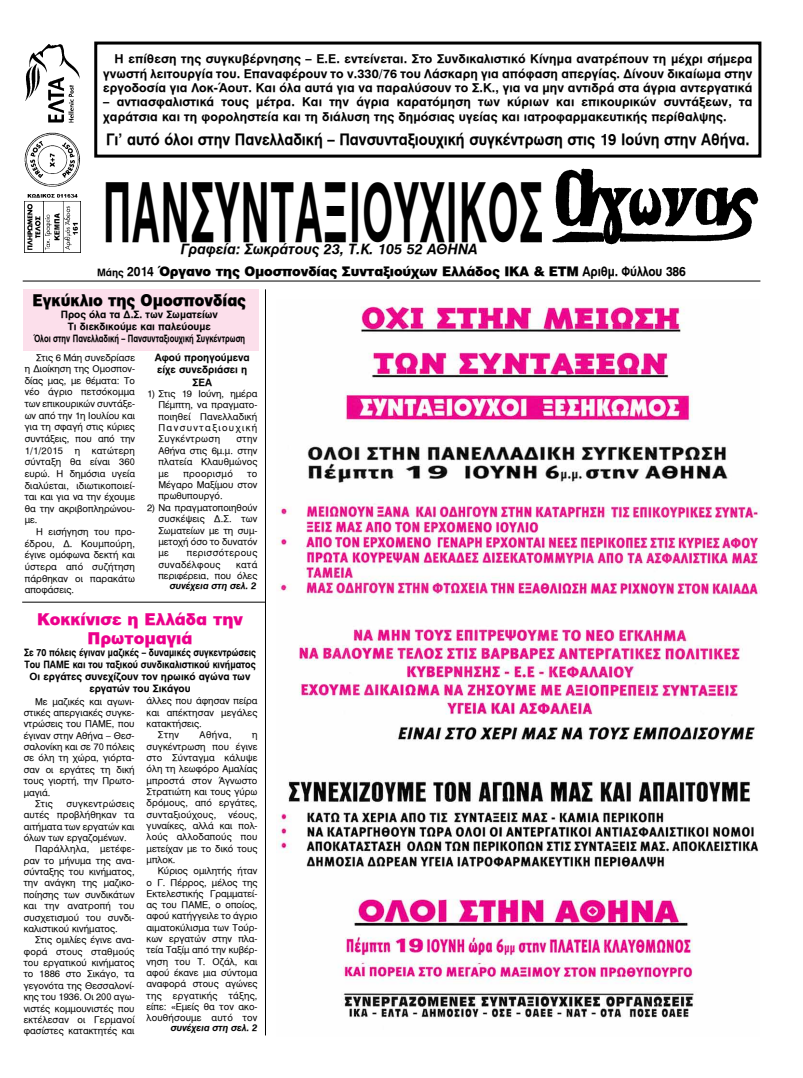
<style>
.page{position:relative;width:803px;height:1078px;background:#fff}
.page>*{position:absolute;margin:0;border:0;box-sizing:border-box;transform-origin:0 0}
.t1{font:80px "UB Helvetica Bold";letter-spacing:.035em;color:#000;scale:.48 1}
.t2{font:900 16px/19.2px "UB Helvetica";color:#ec008c;text-align:center}
.t3{font:900 16px "UB Helvetica";color:#000;scale:.91 1}
.t4{font:15.7px "UB Helvetica Bold";color:#000;scale:.92 1}
.t5{font:italic 14px "UB Helvetica Bold";color:#000}
.t6{font:900 13px "UB Helvetica";letter-spacing:-.01em;color:#000}
.t7{font:12px/14.4px "UB Helvetica Bold";letter-spacing:.01em;color:#000;text-align:justify}
.t8{font:10px/12px "UB Helvetica Bold";color:#000;text-align:center;scale:.86 1}
.t9{font:10px/12.2px "UB Helvetica Bold";color:#000;text-align:center}
.t10{font:9.3px/11.3px "UB Helvetica";color:#000;text-align:justify}
.t11{font:italic 9.3px "UB Helvetica Bold";color:#000}
.t12{font:9.3px/11.4px "UB Helvetica";letter-spacing:.045em;color:#000}
.t13{font:9.3px "UB Helvetica";letter-spacing:.025em;color:#000}
.t14{font:9.3px "UB Helvetica";letter-spacing:.03em;color:#000}
.t15{font:9.3px "UB Helvetica";letter-spacing:.035em;color:#000}
.s1{font-family:"UB Helvetica Bold";font-weight:400;font-size:10px}
.s2{font-family:"UB Helvetica Bold";font-weight:400}
</style>
<div class="page">
<img style="left:552px;top:168px;width:207px;height:76px">
<img style="left:25px;top:45px;width:55px;height:208px">
<hr style="left:23px;top:280px;width:737px;height:1px;background:#000">
<div style="left:94px;top:42px;width:667px;height:115px;border:3px solid #000"></div>
<div style="left:23px;top:289px;width:235px;height:61px;background:#fcdfeb"></div>
<hr style="left:265px;top:289px;width:1px;height:746px;background:#000">
<hr style="left:22px;top:601px;width:243px;height:1px;background:#000">
<img style="left:277px;top:306px;width:482px;height:712px">
<p class="t7" style="left:103px;top:52px;width:650px;text-indent:11px">Η επίθεση της συγκυβέρνησης – Ε.Ε. εντείνεται. Στο Συνδικαλιστικό Κίνημα ανατρέπουν τη μέχρι σήμερα γνωστή λειτουργία του. Επαναφέρουν το ν.330/76 του Λάσκαρη για απόφαση απεργίας. Δίνουν δικαίωμα στην εργοδοσία για Λοκ-Άουτ. Και όλα αυτά για να παραλύσουν το Σ.Κ., για να μην αντιδρά στα άγρια αντεργατικά</p>
<p class="t7" style="left:103px;top:95px;width:650px">– αντιασφαλιστικά τους μέτρα. Και την άγρια καρατόμηση των κύριων και επικουρικών συντάξεων, τα χαράτσια και τη φοροληστεία και τη διάλυση της δημόσιας υγείας και ιατροφαρμακευτικής περίθαλψης.</p>
<h3 class="t4" style="left:106px;top:130px;width:700px">Γι’ αυτό όλοι στην Πανελλαδική – Πανσυνταξιουχική συγκέντρωση στις 19 Ιούνη στην Αθήνα.</h3>
<h1 class="t1" style="left:103px;top:165px;width:916px">ΠΑΝΣΥΝΤΑΞΙΟΥΧΙΚΟΣ</h1>
<h3 class="t5" style="left:181px;top:241px;width:298px">Γραφεία: Σωκράτους 23, Τ.Κ. 105 52 ΑΘΗΝΑ</h3>
<h3 class="t6" style="left:97px;top:263px;width:590px"><span class="s1">Μάης</span> <span class="s2">2014</span> Όργανο της Ομοσπονδίας Συνταξιούχων Ελλάδος ΙΚΑ &amp; ΕΤΜ <span class="s2">Αριθμ. Φύλλου 386</span></h3>
<h2 class="t3" style="left:33px;top:291px;width:236px">Εγκύκλιο της Ομοσπονδίας</h2>
<p class="t9" style="left:33px;top:308px;width:213px">Προς όλα τα Δ.Σ. των Σωματείων<br>Τι διεκδικούμε και παλεύουμε<br>Όλοι στην Πανελλαδική – Πανσυνταξιουχική Συγκέντρωση</p>
<p class="t10" style="left:25px;top:351px;width:112px;line-height:11.6px;text-indent:11px">Στις 6 Μάη συνεδρίασε η Διοίκηση της Ομοσπον&shy;δίας μας, με θέματα: Το νέο άγριο πετσόκομμα των επικουρικών συντάξε&shy;ων από την 1η Ιουλίου και για τη σφαγή στις κύριες συντάξεις, που από την 1/1/2015 η κατώτερη σύνταξη θα είναι 360 ευρώ. Η δημόσια υγεία διαλύεται, ιδιωτικοποιεί&shy;ται και για να την έχουμε θα την ακριβοπληρώνου&shy;με.</p>
<p class="t10" style="left:25px;top:526px;width:112px;line-height:11.6px;text-indent:11px">Η εισήγηση του προ&shy;έδρου, Δ. Κουμπούρη, έγινε ομόφωνα δεκτή και ύστερα από συζήτηση πάρθηκαν οι παρακάτω αποφάσεις.</p>
<p class="t9" style="left:155px;top:351px;width:96px">Αφού προηγούμενα είχε συνεδριάσει η<br>ΣΕΑ</p>
<p class="t10" style="left:158px;top:388px;width:100px;text-indent:-11px">1) Στις 19 Ιούνη, ημέρα Πέμπτη, να πραγματο&shy;ποιηθεί Πανελλαδική Πανσυνταξιουχική Συγκέντρωση</p>
<p class="t10" style="left:158px;top:433px;width:100px;text-indent:78px">στην Αθήνα στις 6μ.μ. στην πλατεία Κλαυθμώνος με</p>
<p class="t15" style="left:183px;top:468px;width:51px">προορισμό</p>
<p class="t10" style="left:158px;top:467px;width:100px;text-indent:89px">το Μέγαρο Μαξίμου στον πρωθυπουργό.</p>
<p class="t10" style="left:158px;top:501px;width:100px;text-indent:-11px">2) Να πραγματοποιηθούν συσκέψεις Δ.Σ. των Σωματείων με τη συμ&shy;μετοχή όσο το δυνατόν με</p>
<p class="t12" style="left:158px;top:547px;width:100px;text-indent:28px">περισσότερους συναδέλφους</p>
<p class="t10" style="left:158px;top:558px;width:100px;text-align:right">κατά<br>περιφέρεια, που όλες</p>
<p class="t11" style="left:170px;top:579px;width:88px">συνέχεια στη σελ. 2</p>
<h2 class="t2" style="left:37px;top:609px;width:207px">Κοκκίνισε η Ελλάδα την<br>Πρωτομαγιά</h2>
<p class="t8" style="left:24px;top:646px;width:271px">Σε 70 πόλεις έγιναν μαζικές – δυναμικές συγκεντρώσεις Του ΠΑΜΕ και του ταξικού συνδικαλιστικού κινήματος Οι εργάτες συνεχίζουν τον ηρωικό αγώνα των εργατών του Σικάγου</p>
<p class="t10" style="left:35px;top:695px;width:101px">Με μαζικές και αγωνι-</p>
<p class="t10" style="left:24px;top:706px;width:112px">στικές απεργιακές συγκε-</p>
<p class="t10" style="left:24px;top:718px;width:112px">ντρώσεις του ΠΑΜΕ, που</p>
<p class="t10" style="left:24px;top:729px;width:112px">έγιναν στην Αθήνα – Θεσ-</p>
<p class="t10" style="left:24px;top:741px;width:112px">σαλονίκη και σε 70 πόλεις</p>
<p class="t10" style="left:24px;top:752px;width:112px">σε όλη τη χώρα, γιόρτα-</p>
<p class="t10" style="left:24px;top:763px;width:112px">σαν οι εργάτες τη δική</p>
<p class="t10" style="left:24px;top:775px;width:112px">τους γιορτή, την Πρωτο-</p>
<p class="t10" style="left:24px;top:786px;width:28px">μαγιά.</p>
<p class="t10" style="left:35px;top:797px;width:19px">Στις</p>
<p class="t14" style="left:66px;top:798px;width:70px">συγκεντρώσεις</p>
<p class="t10" style="left:24px;top:809px;width:112px">αυτές προβλήθηκαν τα</p>
<p class="t10" style="left:24px;top:820px;width:112px">αιτήματα των εργατών και</p>
<p class="t10" style="left:24px;top:832px;width:104px">όλων των εργαζομένων.</p>
<p class="t13" style="left:35px;top:843px;width:101px">Παράλληλα, μετέφε-</p>
<p class="t10" style="left:24px;top:854px;width:112px">ραν το μήνυμα της ανα-</p>
<p class="t10" style="left:24px;top:866px;width:112px">σύνταξης του κινήματος,</p>
<p class="t10" style="left:24px;top:877px;width:112px">την ανάγκη της μαζικο-</p>
<p class="t10" style="left:24px;top:888px;width:112px">ποίησης των συνδικάτων</p>
<p class="t10" style="left:24px;top:900px;width:112px">και την ανατροπή του</p>
<p class="t10" style="left:24px;top:911px;width:112px">συσχετισμού του συνδι-</p>
<p class="t10" style="left:24px;top:922px;width:95px">καλιστικού κινήματος.</p>
<p class="t10" style="left:35px;top:934px;width:101px">Στις ομιλίες έγινε ανα-</p>
<p class="t10" style="left:24px;top:945px;width:112px">φορά στους σταθμούς</p>
<p class="t10" style="left:24px;top:957px;width:112px">του εργατικού κινήματος</p>
<p class="t10" style="left:24px;top:968px;width:112px">το 1886 στο Σικάγο, τα</p>
<p class="t10" style="left:24px;top:979px;width:112px">γεγονότα της Θεσσαλονί-</p>
<p class="t10" style="left:24px;top:991px;width:112px">κης του 1936. Οι 200 αγω-</p>
<p class="t10" style="left:24px;top:1002px;width:112px">νιστές κομμουνιστές που</p>
<p class="t10" style="left:24px;top:1013px;width:112px">εκτέλεσαν οι Γερμανοί</p>
<p class="t10" style="left:24px;top:1025px;width:112px">φασίστες κατακτητές και</p>
<p class="t10" style="left:146px;top:695px;width:112px">άλλες που άφησαν πείρα</p>
<p class="t10" style="left:146px;top:706px;width:112px">και απέκτησαν μεγάλες</p>
<p class="t10" style="left:146px;top:718px;width:57px">κατακτήσεις.</p>
<p class="t10" style="left:158px;top:729px;width:23px">Στην</p>
<p class="t10" style="left:199px;top:729px;width:33px">Αθήνα,</p>
<p class="t10" style="left:146px;top:729px;width:112px;text-indent:105px">η συγκέντρωση που έγινε στο Σύνταγμα κάλυψε όλη τη λεωφόρο Αμαλίας μπροστά στον Άγνωστο Στρατιώτη και τους γύρω δρόμους, από εργάτες, συνταξιούχους,</p>
<p class="t10" style="left:146px;top:808px;width:112px;text-indent:82px">νέους, γυναίκες, αλλά και πολ&shy;λούς αλλοδαπούς που μετείχαν με το δικό τους μπλοκ.</p>
<p class="t10" style="left:146px;top:865px;width:112px;text-indent:11px">Κύριος ομιλητής ήταν ο Γ. Πέρρος, μέλος της Εκτελεστικής Γραμματεί&shy;ας του ΠΑΜΕ, ο οποίος, αφού κατήγγειλε το άγριο αιματοκύλισμα των Τούρ&shy;κων εργατών στην πλα&shy;τεία Ταξίμ από την κυβέρ&shy;νηση του Τ. Οζάλ, και αφού έκανε μια σύντομα αναφορά στους αγώνες της εργατικής τάξης, είπε: «Εμείς θα τον ακο&shy;λουθήσουμε αυτό τον</p>
<p class="t11" style="left:171px;top:1021px;width:88px">συνέχεια στη σελ. 2</p>
</div>
